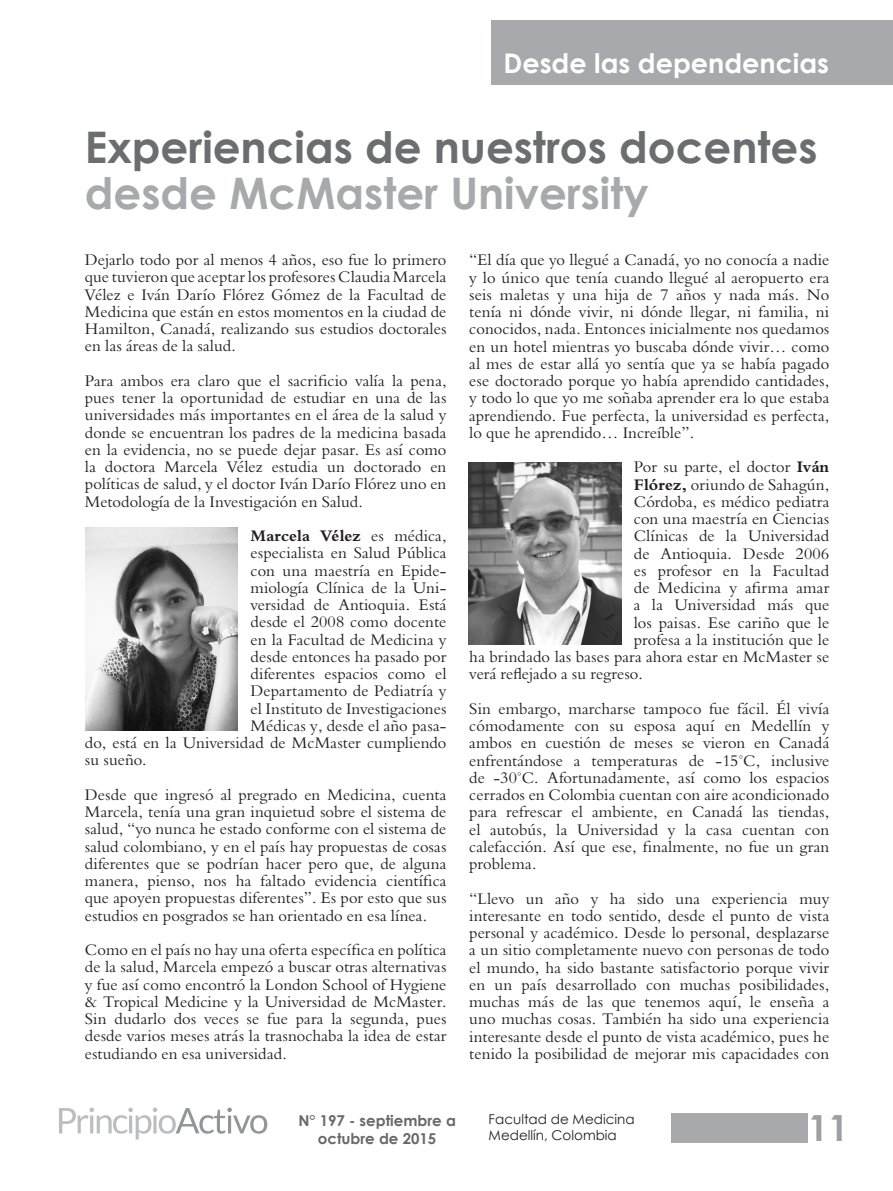
<style>
.page{position:relative;width:893px;height:1191px;background:#fff}
.page>*{position:absolute;margin:0;border:0;box-sizing:border-box;transform-origin:0 0}
.t1{font:700 43.5px "Century Gothic";color:#6c6d70}
.t2{font:700 43.5px "Century Gothic";color:#a8a9ad}
.t3{font:700 36px "Century Gothic";color:#9d9fa2}
.t4{font:700 27px "Century Gothic";color:#fff}
.t5{font:15.75px/17.2px "Bergamo Std";letter-spacing:.01em;color:#231f20;text-align:justify}
.t6{font:700 15.75px "Bergamo Std";letter-spacing:.005em;color:#231f20}
.t7{font:700 15px/18px "Century Gothic";color:#69696c;text-align:center}
.t8{font:13.5px/16.2px "Century Gothic";color:#231f20}
.s1{font-weight:400}
.s2{font-weight:700}
</style>
<div class="page">
<svg style="left:59px;top:1107px;width:208px;height:32px"></svg>
<div style="left:671px;top:1113px;width:137px;height:30px;background:#a8a9ad"></div>
<div style="left:491px;top:20px;width:402px;height:65px;background:#a8a9ad"></div>
<img style="left:86px;top:528px;width:152px;height:202px">
<img style="left:469px;top:463px;width:152px;height:181px">
<h3 class="t4" style="left:503px;top:43px;width:327px">Desde las dependencias</h3>
<h1 class="t1" style="left:85px;top:114px;width:734px">Experiencias de nuestros docentes</h1>
<h1 class="t2" style="left:85px;top:161px;width:565px">desde McMaster University</h1>
<p class="t5" style="left:85px;top:251px;width:363px">Dejarlo todo por al menos 4 años, eso fue lo primero que tuvieron que aceptar los profesores Claudia Marcela Vélez e Iván Darío Flórez Gómez de la Facultad de Medicina que están en estos momentos en la ciudad de Hamilton, Canadá, realizando sus estudios doctorales en las áreas de la salud.</p>
<p class="t5" style="left:85px;top:372px;width:363px">Para ambos era claro que el sacrificio valía la pena, pues tener la oportunidad de estudiar en una de las universidades más importantes en el área de la salud y donde se encuentran los padres de la medicina basada en la evidencia, no se puede dejar pasar. Es así como la doctora Marcela Vélez estudia un doctorado en políticas de salud, y el doctor Iván Darío Flórez uno en Metodología de la Investigación en Salud.</p>
<p class="t6" style="left:251px;top:526px;width:197px">Marcela Vélez <span class="s1">es médica,</span></p>
<p class="t5" style="left:251px;top:544px;width:197px">especialista en Salud Pública</p>
<p class="t5" style="left:251px;top:562px;width:197px">con una maestría en Epide-</p>
<p class="t5" style="left:251px;top:579px;width:197px">miología Clínica de la Uni-</p>
<p class="t5" style="left:251px;top:596px;width:197px">versidad de Antioquia. Está</p>
<p class="t5" style="left:251px;top:613px;width:197px">desde el 2008 como docente</p>
<p class="t5" style="left:251px;top:631px;width:197px">en la Facultad de Medicina y</p>
<p class="t5" style="left:251px;top:648px;width:197px">desde entonces ha pasado por</p>
<p class="t5" style="left:251px;top:665px;width:197px">diferentes espacios como el</p>
<p class="t5" style="left:251px;top:682px;width:197px">Departamento de Pediatría y</p>
<p class="t5" style="left:251px;top:700px;width:197px">el Instituto de Investigaciones</p>
<p class="t5" style="left:251px;top:717px;width:197px">Médicas y, desde el año pasa-</p>
<p class="t5" style="left:85px;top:734px;width:363px">do, está en la Universidad de McMaster cumpliendo</p>
<p class="t5" style="left:85px;top:751px;width:63px">su sueño.</p>
<p class="t5" style="left:85px;top:786px;width:363px">Desde que ingresó al pregrado en Medicina, cuenta Marcela, tenía una gran inquietud sobre el sistema de salud, “yo nunca he estado conforme con el sistema de salud colombiano, y en el país hay propuestas de cosas diferentes que se podrían hacer pero que, de alguna manera, pienso, nos ha faltado evidencia científica que apoyen propuestas diferentes”. Es por esto que sus estudios en posgrados se han orientado en esa línea.</p>
<p class="t5" style="left:85px;top:941px;width:363px">Como en el país no hay una oferta específica en política de la salud, Marcela empezó a buscar otras alternativas y fue así como encontró la London School of Hygiene &amp; Tropical Medicine y la Universidad de McMaster.<br>Sin dudarlo dos veces se fue para la segunda, pues desde varios meses atrás la trasnochaba la idea de estar estudiando en esa universidad.</p>
<p class="t5" style="left:469px;top:251px;width:361px">“El día que yo llegué a Canadá, yo no conocía a nadie y lo único que tenía cuando llegué al aeropuerto era seis maletas y una hija de 7 años y nada más. No tenía ni dónde vivir, ni dónde llegar, ni familia, ni conocidos, nada. Entonces inicialmente nos quedamos en un hotel mientras yo buscaba dónde vivir… como al mes de estar allá yo sentía que ya se había pagado ese doctorado porque yo había aprendido cantidades, y todo lo que yo me soñaba aprender era lo que estaba aprendiendo. Fue perfecta, la universidad es perfecta, lo que he aprendido… Increíble”.</p>
<p class="t5" style="left:634px;top:458px;width:197px">Por su parte, el doctor <span class="s2">Iván</span></p>
<p class="t5" style="left:634px;top:476px;width:197px"><span class="s2">Flórez,</span> oriundo de Sahagún,</p>
<p class="t5" style="left:634px;top:493px;width:197px">Córdoba, es médico pediatra</p>
<p class="t5" style="left:634px;top:510px;width:197px">con una maestría en Ciencias</p>
<p class="t5" style="left:634px;top:527px;width:197px">Clínicas de la Universidad</p>
<p class="t5" style="left:634px;top:545px;width:197px">de Antioquia. Desde 2006</p>
<p class="t5" style="left:634px;top:562px;width:197px">es profesor en la Facultad</p>
<p class="t5" style="left:634px;top:579px;width:197px">de Medicina y afirma amar</p>
<p class="t5" style="left:634px;top:596px;width:197px">a la Universidad más que</p>
<p class="t5" style="left:634px;top:614px;width:197px">los paisas. Ese cariño que le</p>
<p class="t5" style="left:634px;top:631px;width:197px">profesa a la institución que le</p>
<p class="t5" style="left:469px;top:648px;width:361px">ha brindado las bases para ahora estar en McMaster se</p>
<p class="t5" style="left:469px;top:665px;width:175px">verá reflejado a su regreso.</p>
<p class="t5" style="left:469px;top:700px;width:361px">Sin embargo, marcharse tampoco fue fácil. Él vivía cómodamente con su esposa aquí en Medellín y ambos en cuestión de meses se vieron en Canadá enfrentándose a temperaturas de -15°C, inclusive de -30°C. Afortunadamente, así como los espacios cerrados en Colombia cuentan con aire acondicionado para refrescar el ambiente, en Canadá las tiendas, el autobús, la Universidad y la casa cuentan con calefacción. Así que ese, finalmente, no fue un gran problema.</p>
<p class="t5" style="left:469px;top:890px;width:361px">“Llevo un año y ha sido una experiencia muy interesante en todo sentido, desde el punto de vista personal y académico. Desde lo personal, desplazarse a un sitio completamente nuevo con personas de todo el mundo, ha sido bastante satisfactorio porque vivir en un país desarrollado con muchas posibilidades, muchas más de las que tenemos aquí, le enseña a uno muchas cosas. También ha sido una experiencia interesante desde el punto de vista académico, pues he tenido la posibilidad de mejorar mis capacidades con</p>
<p class="t8" style="left:489px;top:1111px;width:147px">Facultad de Medicina<br>Medellín, Colombia</p>
<p class="t7" style="left:298px;top:1111px;width:159px">N° 197 - septiembre a octubre de 2015</p>
<h2 class="t3" style="left:808px;top:1100px;width:42px">11</h2>
</div>
